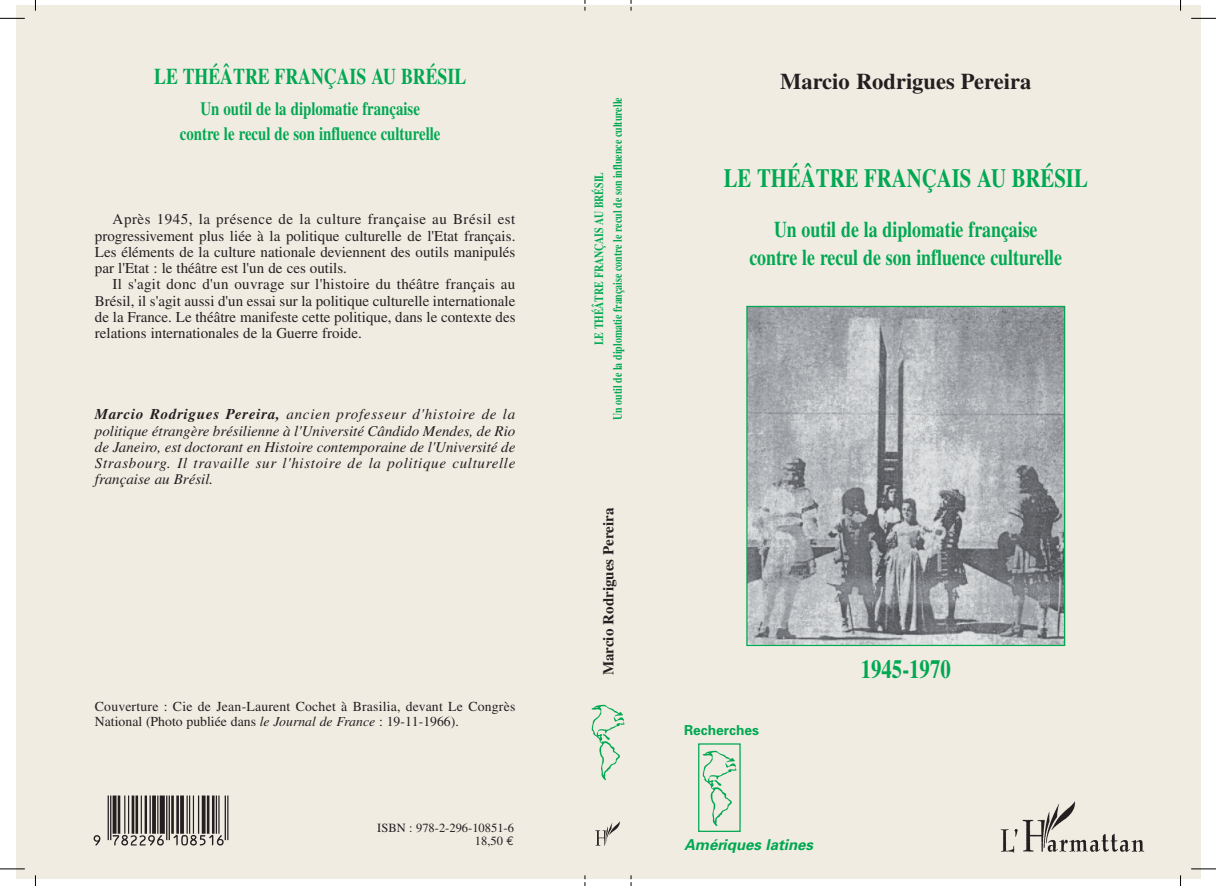
<style>
.page{position:relative;width:1216px;height:886px;background:#fff}
.page>*{position:absolute;margin:0;border:0;box-sizing:border-box;transform-origin:0 0}
.t1{font:50px "Upc Half";color:#231f20}
.t2{font:700 26.25px "Times";color:#00a851;scale:.79 1}
.t3{font:700 22.5px/27.5px "Times";color:#00a851;text-align:center;scale:.79 1}
.t4{font:700 22.5px "Times";color:#231f20}
.t5{font:700 18.75px/25px "Times";color:#00a851;text-align:center;scale:.79 1}
.t6{font:15px/16.2px "Times";color:#231f20;text-align:justify}
.t7{font:italic 15px/16.2px "Times";letter-spacing:.045em;color:#231f20;text-align:justify}
.t8{font:700 15px "Times";color:#231f20}
.t9{font:italic 700 15px "Univers";color:#00a851}
.t10{font:13.75px/15px "Times";letter-spacing:.015em;color:#231f20}
.t11{font:700 13.75px "Univers";color:#00a851}
.t12{font:700 12.5px/18.8px "Times";color:#00a851;text-align:center;scale:.79 1}
.t13{font:12.5px/13.8px "Times";color:#231f20;text-align:right}
.s1{font-weight:700}
.s2{font-style:italic}
.s3{font-family:"Euro Mono"}
</style>
<div class="page">
<div style="left:17px;top:5px;width:1183px;height:874px;background:#f1ece2"></div>
<svg style="left:0;top:18px;width:25px;height:1px"></svg>
<svg style="left:0;top:869px;width:25px;height:1px"></svg>
<svg style="left:1191px;top:18px;width:24px;height:1px"></svg>
<svg style="left:1191px;top:869px;width:24px;height:1px"></svg>
<img style="left:595px;top:822px;width:25px;height:23px">
<img style="left:1000px;top:801px;width:145px;height:52px">
<img style="left:702px;top:750px;width:35px;height:76px">
<div style="left:698px;top:743px;width:42px;height:89px;border:1px solid #00a851"></div>
<img style="left:591px;top:704px;width:34px;height:76px">
<img style="left:748px;top:308px;width:315px;height:336px">
<div style="left:746px;top:306px;width:319px;height:340px;border:1px solid #00a851"></div>
<h3 class="t3" style="left:154px;top:64px;width:396px">LE THÉÂTRE FRANÇAIS AU BRÉSIL</h3>
<p class="t5" style="left:180px;top:98px;width:331px">Un outil de la diplomatie française contre le recul de son influence culturelle</p>
<p class="t6" style="left:95px;top:213px;width:422px;text-indent:18px">Après 1945, la présence de la culture française au Brésil est progressivement plus liée à la politique culturelle de l'Etat français.<br>Les éléments de la culture nationale deviennent des outils manipulés par l'Etat : le théâtre est l'un de ces outils.</p>
<p class="t6" style="left:95px;top:278px;width:422px;text-indent:18px">Il s'agit donc d'un ouvrage sur l'histoire du théâtre français au Brésil, il s'agit aussi d'un essai sur la politique culturelle internationale de la France. Le théâtre manifeste cette politique, dans le contexte des relations internationales de la Guerre froide.</p>
<p class="t7" style="left:95px;top:407px;width:422px"><span class="s1">Marcio Rodrigues Pereira,</span> ancien professeur d'histoire de la politique étrangère brésilienne à l'Université Cândido Mendes, de Rio de Janeiro, est doctorant en Histoire contemporaine de l'Université de Strasbourg. Il travaille sur l'histoire de la politique culturelle française au Brésil.</p>
<p class="t10" style="left:95px;top:700px;width:422px">Couverture : Cie de Jean-Laurent Cochet à Brasilia, devant Le Congrès<br>National (Photo publiée dans <span class="s2">le Journal de France</span> : 19-11-1966).</p>
<h1 class="t1" style="left:94px;top:795px;width:145px">™xHSMCTGy108516z</h1>
<p class="t13" style="left:377px;top:821px;width:138px">ISBN : 978-2-296-10851-6<br>18,50 <span class="s3">€</span></p>
<p class="t12" style="left:590px;top:420px;width:410px;rotate:-90deg">LE THÉÂTRE FRANÇAIS AU BRÉSIL<br>Un outil de la diplomatie française contre le recul de son influence culturelle</p>
<p class="t8" style="left:603px;top:675px;width:169px;rotate:-90deg">Marcio Rodrigues Pereira</p>
<h3 class="t4" style="left:780px;top:73px;width:253px">Marcio Rodrigues Pereira</h3>
<h2 class="t2" style="left:723px;top:169px;width:462px">LE THÉÂTRE FRANÇAIS AU BRÉSIL</h2>
<h3 class="t3" style="left:749px;top:218px;width:397px">Un outil de la diplomatie française contre le recul de son influence culturelle</h3>
<p class="t11" style="left:684px;top:725px;width:76px">Recherches</p>
<p class="t9" style="left:684px;top:839px;width:133px">Amériques latines</p>
<h2 class="t2" style="left:860px;top:660px;width:115px">1945-1970</h2>
</div>
